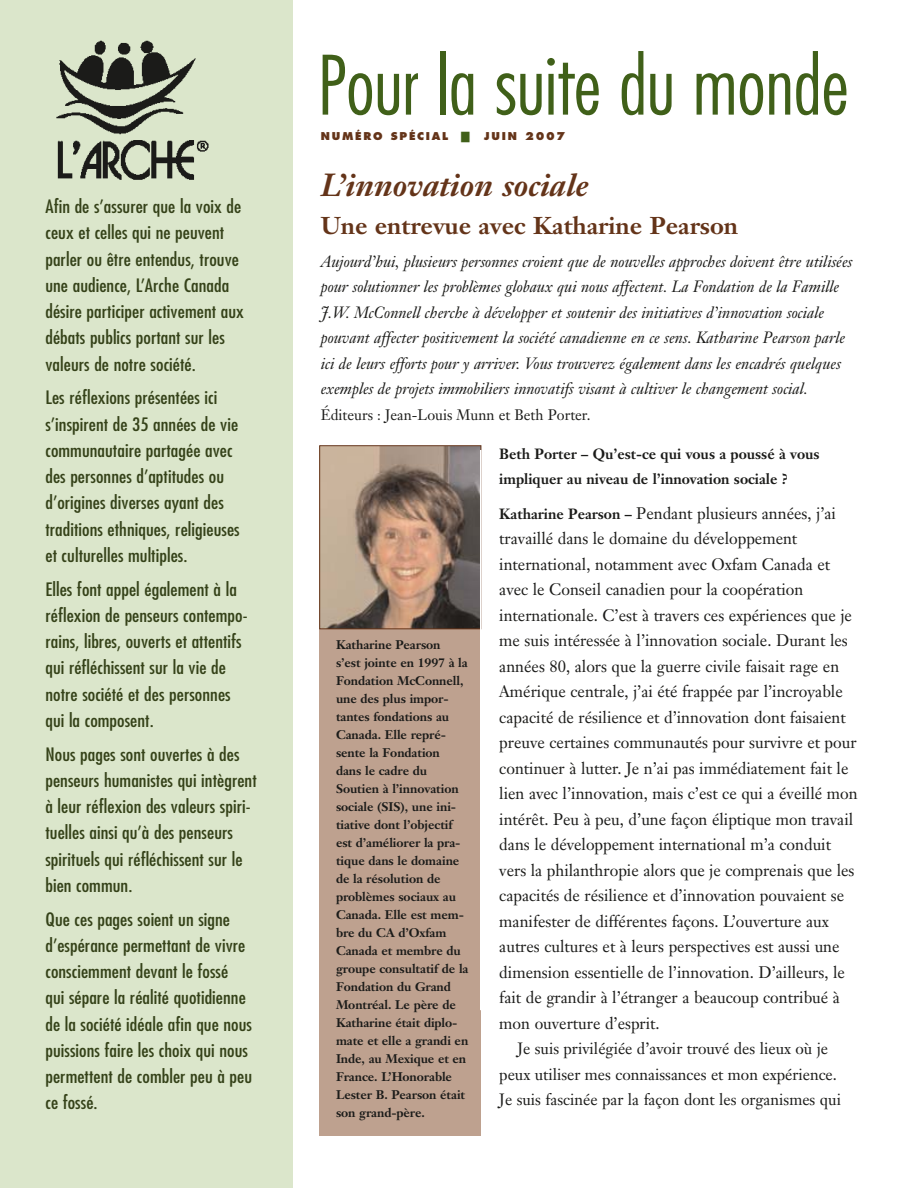
<style>
.page{position:relative;width:918px;height:1188px;background:#fff}
.page>*{position:absolute;margin:0;border:0;box-sizing:border-box;transform-origin:0 0}
.t1{font:300 condensed 79.5px "Futura";color:#406019}
.t2{font:italic 700 31.5px "Janson Text";color:#643419}
.t3{font:700 24px "Janson Text";color:#643419}
.t4{font:condensed 18px/26.2px "Futura";letter-spacing:.005em;color:#354219;scale:1.1 1}
.t5{font:16.5px/25.5px "Janson Text";color:#1b1b19}
.t6{font:italic 16.2px/25.5px "Janson Text";color:#1b1b19}
.t7{font:16.2px/25.5px "Janson Text";color:#1b1b19;text-align:center}
.t8{font:15px "Janson Text";color:#1b1b19}
.t9{font:700 14.7px/25.5px "Janson Text";color:#1b1b19}
.t10{font:700 12.3px/18px "Janson Text";letter-spacing:-.005em;color:#1b1b19}
.t11{font:800 10.5px "Futura";letter-spacing:.165em;color:#643419}
.s1{color:#406019}
.s2{font-weight:700;font-size:14.7px}
</style>
<div class="page">
<div style="left:0;top:0;width:292px;height:1188px;background:#dbe6cb"></div>
<img style="left:56px;top:40px;width:153px;height:140px">
<div style="left:319px;top:601px;width:162px;height:534px;background:#bea18f"></div>
<img style="left:321px;top:447px;width:158px;height:180px">
<div style="left:319px;top:445px;width:162px;height:184px;border:1px solid #643419"></div>
<hr style="left:480px;top:450px;width:2px;height:560px;background:#fff">
<p class="t4" style="left:45px;top:195px;width:182px">Afin de s’assurer que la voix de ceux et celles qui ne peuvent parler ou être entendus, trouve une audience, L’Arche Canada désire participer activement aux débats publics portant sur les valeurs de notre société.</p>
<p class="t4" style="left:45px;top:386px;width:178px">Les réflexions présentées ici s’inspirent de 35 années de vie communautaire partagée avec des personnes d’aptitudes ou d’origines diverses ayant des traditions ethniques, religieuses et culturelles multiples.</p>
<p class="t4" style="left:45px;top:577px;width:185px">Elles font appel également à la réflexion de penseurs contempo&shy;rains, libres, ouverts et attentifs qui réfléchissent sur la vie de notre société et des personnes qui la composent.</p>
<p class="t4" style="left:45px;top:742px;width:194px">Nous pages sont ouvertes à des penseurs humanistes qui intègrent à leur réflexion des valeurs spiri&shy;tuelles ainsi qu’à des penseurs spirituels qui réfléchissent sur le bien commun.</p>
<p class="t4" style="left:45px;top:907px;width:189px">Que ces pages soient un signe d’espérance permettant de vivre consciemment devant le fossé<br>qui sépare la réalité quotidienne de la société idéale afin que nous puissions faire les choix qui nous permettent de combler peu à peu ce fossé.</p>
<h1 class="t1" style="left:318px;top:51px;width:532px">Pour la suite du monde</h1>
<p class="t11" style="left:321px;top:132px;width:246px">NUMÉRO SPÉCIAL<span class="s1">|</span>JUIN 2007</p>
<h2 class="t2" style="left:321px;top:173px;width:270px">L’innovation sociale</h2>
<h3 class="t3" style="left:321px;top:215px;width:419px">Une entrevue avec Katharine Pearson</h3>
<p class="t6" style="left:321px;top:250px;width:533px">Aujourd’hui, plusieurs personnes croient que de nouvelles approches doivent être utilisées pour solutionner les problèmes globaux qui nous affectent. La Fondation de la Famille J.W. McConnell cherche à développer et soutenir des initiatives d’innovation sociale pouvant affecter positivement la société canadienne en ce sens. Katharine Pearson parle ici de leurs efforts pour y arriver. Vous trouverez également dans les encadrés quelques exemples de projets immobiliers innovatifs visant à cultiver le changement social.</p>
<p class="t8" style="left:321px;top:408px;width:271px">Éditeurs : Jean-Louis Munn et Beth Porter.</p>
<p class="t9" style="left:499px;top:443px;width:322px">Beth Porter – Qu’est-ce qui vous a poussé à vous impliquer au niveau de l’innovation sociale ?</p>
<p class="t5" style="left:499px;top:502px;width:360px"><span class="s2">Katharine Pearson –</span> Pendant plusieurs années, j’ai travaillé dans le domaine du développement international, notamment avec Oxfam Canada et avec le Conseil canadien pour la coopération internationale. C’est à travers ces expériences que je me suis intéressée à l’innovation sociale. Durant les années 80, alors que la guerre civile faisait rage en Amérique centrale, j’ai été frappée par l’incroyable capacité de résilience et d’innovation dont faisaient preuve certaines communautés pour survivre et pour continuer à lutter. Je n’ai pas immédiatement fait le lien avec l’innovation, mais c’est ce qui a éveillé mon intérêt. Peu à peu, d’une façon éliptique mon travail dans le développement international m’a conduit vers la philanthropie alors que je comprenais que les capacités de résilience et d’innovation pouvaient se manifester de différentes façons. L’ouverture aux autres cultures et à leurs perspectives est aussi une dimension essentielle de l’innovation. D’ailleurs, le fait de grandir à l’étranger a beaucoup contribué à mon ouverture d’esprit.</p>
<p class="t7" style="left:499px;top:1038px;width:343px">Je suis privilégiée d’avoir trouvé des lieux où je peux utiliser mes connaissances et mon expérience.<br>Je suis fascinée par la façon dont les organismes qui</p>
<p class="t10" style="left:336px;top:637px;width:134px">Katharine Pearson<br>s’est jointe en 1997 à la<br>Fondation McConnell, une des plus impor&shy;tantes fondations au<br>Canada. Elle repré&shy;sente la Fondation<br>dans le cadre du<br>Soutien à l’innovation sociale (SIS), une ini&shy;tiative dont l’objectif est d’améliorer la pra&shy;tique dans le domaine de la résolution de problèmes sociaux au<br>Canada. Elle est mem&shy;bre du CA d’Oxfam<br>Canada et membre du groupe consultatif de la<br>Fondation du Grand<br>Montréal. Le père de<br>Katharine était diplo&shy;mate et elle a grandi en<br>Inde, au Mexique et en<br>France. L’Honorable<br>Lester B. Pearson était son grand-père.</p>
</div>
